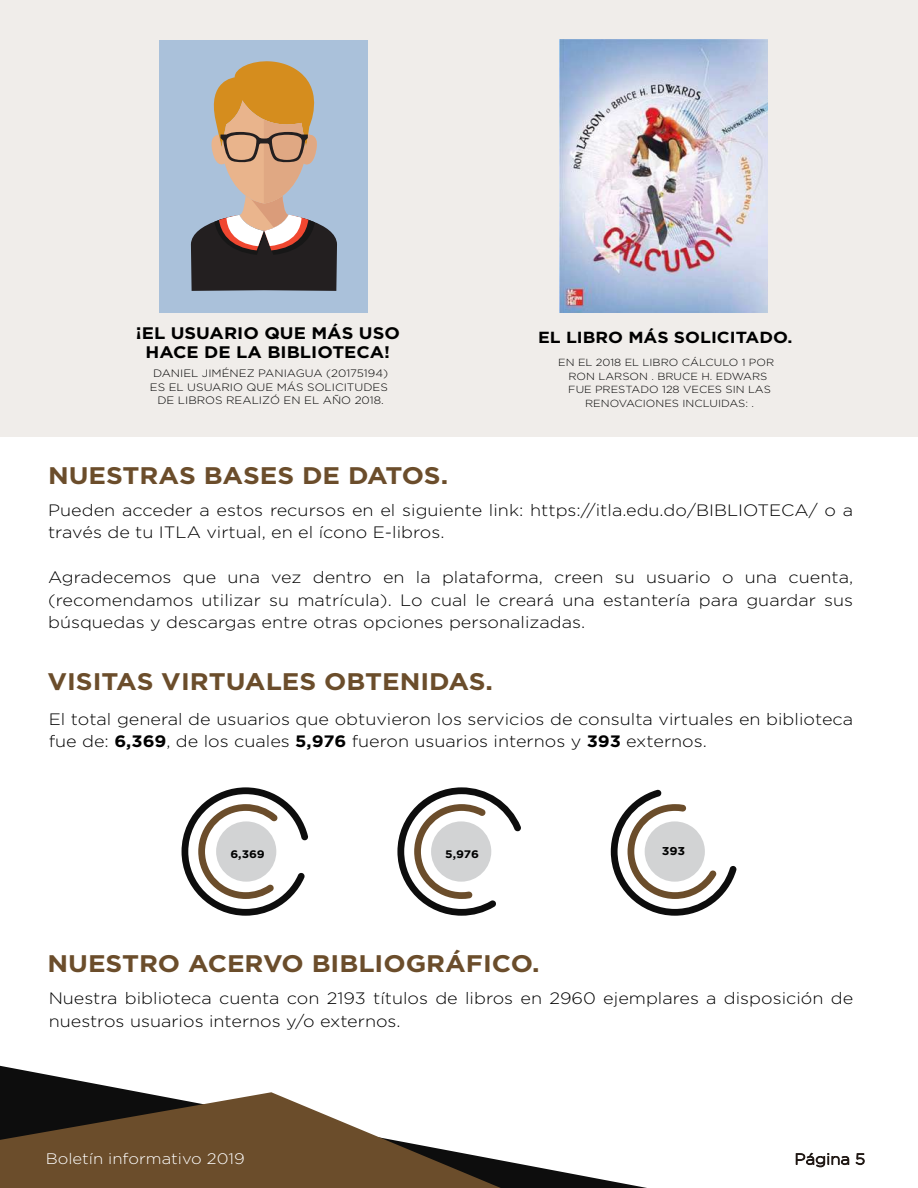
<style>
.page{position:relative;width:918px;height:1188px;background:#fff}
.page>*{position:absolute;margin:0;border:0;box-sizing:border-box;transform-origin:0 0}
.t1{font:700 24px "Gotham";color:#6b4d2b;scale:1.09 1}
.t2{font:700 16.65px/19.4px "Gotham";color:#000;text-align:center;scale:1.09 1}
.t3{font:300 16.5px/22.5px "Gotham";color:#000;scale:1.09 1}
.t4{font:700 16.05px "Gotham";color:#000;scale:1.09 1}
.t5{font:300 15.3px "Gotham";color:#fff;scale:1.09 1}
.t6{font:300 15.3px "Gotham";color:#211915;scale:1.09 1}
.t7{font:700 11.4px "Gotham";color:#000;scale:1.09 1}
.t8{font:700 10.95px "Gotham";letter-spacing:-.01em;color:#000;scale:1.09 1}
.t9{font:300 10.65px/13.5px "Gotham";color:#000;text-align:center;scale:1.09 1}
.t10{font:300 10.35px "Gotham";color:#000;scale:1.09 1}
.s1{font-weight:700}
</style>
<div class="page">
<div style="left:0;top:1px;width:918px;height:436px;background:#f0edea"></div>
<svg style="left:0;top:1066px;width:647px;height:122px"></svg>
<svg style="left:0;top:1092px;width:501px;height:96px;fill:#6b4d2b"></svg>
<img style="left:559px;top:40px;width:209px;height:273px">
<div style="left:160px;top:40px;width:208px;height:273px;background:#aac1da"></div>
<svg style="left:191px;top:61px;width:146px;height:230px"></svg>
<svg style="left:796px;top:1153px;width:53px;height:14px"></svg>
<svg style="left:856px;top:1153px;width:9px;height:12px"></svg>
<svg style="left:182px;top:787px;width:126px;height:129px"></svg>
<svg style="left:397px;top:787px;width:124px;height:129px"></svg>
<svg style="left:611px;top:789px;width:126px;height:127px"></svg>
<p class="t2" style="left:136px;top:323px;width:244px">¡EL USUARIO QUE MÁS USO<br>HACE DE LA BIBLIOTECA!</p>
<p class="t9" style="left:150px;top:367px;width:220px">DANIEL JIMÉNEZ PANIAGUA (20175194)<br>ES EL USUARIO QUE MÁS SOLICITUDES<br>DE LIBROS REALIZÓ EN EL AÑO 2018.</p>
<h1 class="t1" style="left:48px;top:461px;width:369px">NUESTRAS BASES DE DATOS.</h1>
<p class="t4" style="left:538px;top:329px;width:235px">EL LIBRO MÁS SOLICITADO.</p>
<p class="t10" style="left:558px;top:357px;width:200px">EN EL 2018 EL LIBRO CÁLCULO 1 POR</p>
<p class="t10" style="left:568px;top:370px;width:184px">RON LARSON . BRUCE H. EDWARS</p>
<p class="t10" style="left:568px;top:384px;width:187px">FUE PRESTADO 128 VECES SIN LAS</p>
<p class="t10" style="left:585px;top:397px;width:156px">RENOVACIONES INCLUIDAS: .</p>
<p class="t3" style="left:48px;top:498px;width:740px">Pueden acceder a estos recursos en el siguiente link: https://itla.edu.do/BIBLIOTECA/ o a través de tu ITLA virtual, en el ícono E-libros.</p>
<p class="t3" style="left:48px;top:566px;width:740px;text-align:justify">Agradecemos que una vez dentro en la plataforma, creen su usuario o una cuenta, (recomendamos utilizar su matrícula). Lo cual le creará una estantería para guardar sus búsquedas y descargas entre otras opciones personalizadas.</p>
<h1 class="t1" style="left:47px;top:667px;width:410px">VISITAS VIRTUALES OBTENIDAS.</h1>
<p class="t3" style="left:49px;top:707px;width:740px">El total general de usuarios que obtuvieron los servicios de consulta virtuales en biblioteca fue de: <span class="s1">6,369</span>, de los cuales <span class="s1">5,976</span> fueron usuarios internos y <span class="s1">393</span> externos.</p>
<p class="t8" style="left:230px;top:848px;width:33px">6,369</p>
<p class="t8" style="left:445px;top:848px;width:32px">5,976</p>
<p class="t7" style="left:662px;top:845px;width:23px">393</p>
<h1 class="t1" style="left:47px;top:950px;width:453px">NUESTRO ACERVO BIBLIOGRÁFICO.</h1>
<p class="t3" style="left:49px;top:987px;width:740px">Nuestra biblioteca cuenta con 2193 títulos de libros en 2960 ejemplares a disposición de nuestros usuarios internos y/o externos.</p>
<p class="t5" style="left:46px;top:1151px;width:184px">Boletín informativo 2019</p>
<p class="t6" style="left:795px;top:1151px;width:66px">Página 5</p>
</div>
